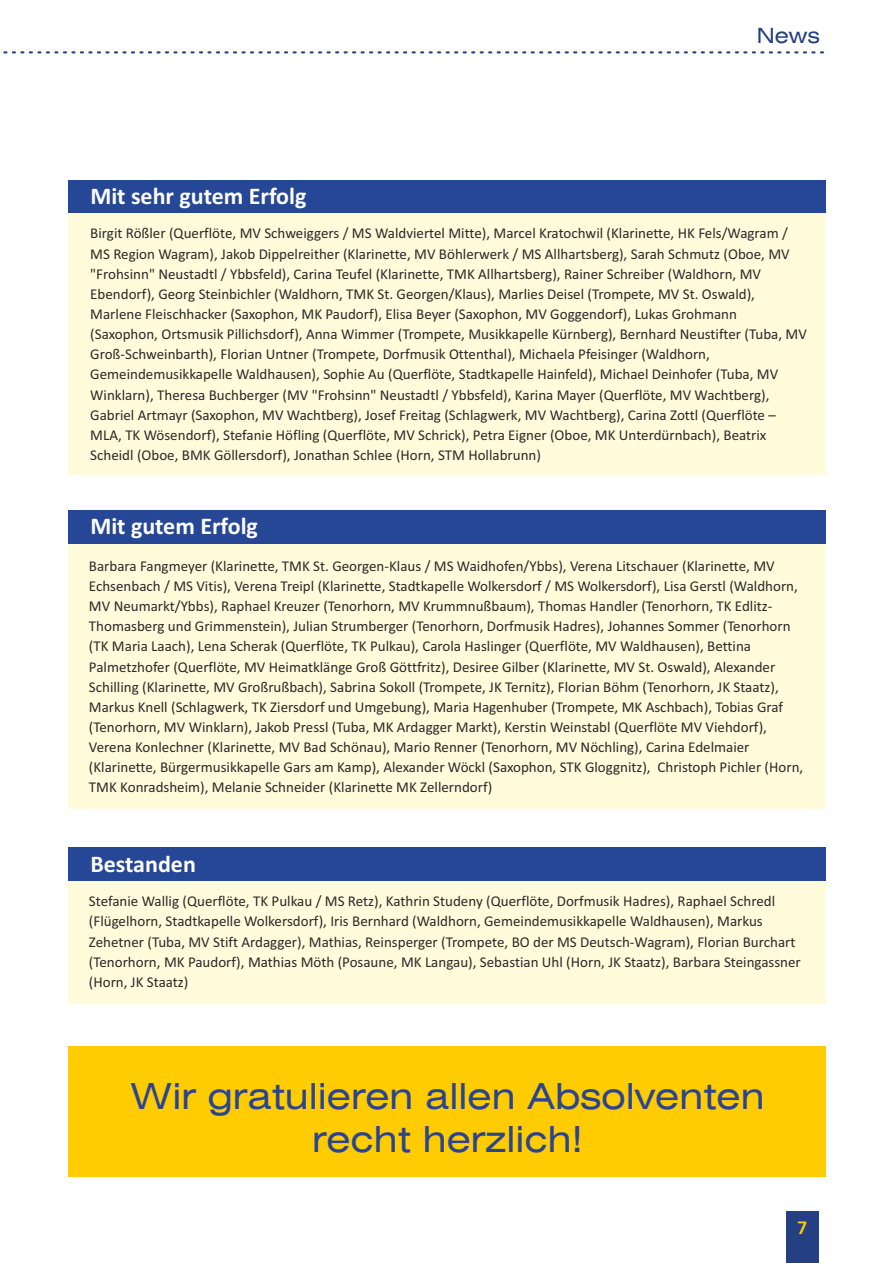
<style>
.page{position:relative;width:893px;height:1263px;background:#fff}
.page>*{position:absolute;margin:0;border:0;box-sizing:border-box;transform-origin:0 0}
.t1{font:expanded 36px/42.9px "Swiss 721 BT";color:#2a4493;text-align:center}
.t2{font:700 24px "Calibri";color:#fefefe}
.t3{font:expanded 21px "Swiss 721 BT";color:#244082}
.t4{font:18px "Humanist 777 BT Bold B";color:#fecc00}
.t5{font:15px/20.1px "Calibri";color:#2b2a29}
</style>
<div class="page">
<div style="left:68px;top:537px;width:757px;height:272px;background:#fffbdb"></div>
<div style="left:68px;top:875px;width:757px;height:128px;background:#fffbdb"></div>
<div style="left:68px;top:510px;width:757px;height:33px;background:#264796"></div>
<div style="left:68px;top:848px;width:757px;height:33px;background:#264796"></div>
<div style="left:68px;top:207px;width:757px;height:268px;background:#fffbdb"></div>
<div style="left:68px;top:180px;width:757px;height:33px;background:#264796"></div>
<div style="left:786px;top:1211px;width:33px;height:52px;background:#244082"></div>
<svg style="left:3px;top:51px;width:821px;height:2px"></svg>
<div style="left:68px;top:1046px;width:757px;height:131px;background:#fecc00"></div>
<h2 class="t2" style="left:90px;top:186px;width:218px">Mit sehr gutem Erfolg</h2>
<h3 class="t3" style="left:757px;top:27px;width:65px">News</h3>
<p class="t5" style="left:90px;top:225px;width:718px">Birgit Rößler (Querflöte, MV Schweiggers / MS Waldviertel Mitte), Marcel Kratochwil (Klarinette, HK Fels/Wagram / MS Region Wagram), Jakob Dippelreither (Klarinette, MV Böhlerwerk / MS Allhartsberg), Sarah Schmutz (Oboe, MV "Frohsinn" Neustadtl / Ybbsfeld), Carina Teufel (Klarinette, TMK Allhartsberg), Rainer Schreiber (Waldhorn, MV Ebendorf), Georg Steinbichler (Waldhorn, TMK St. Georgen/Klaus), Marlies Deisel (Trompete, MV St. Oswald), Marlene Fleischhacker (Saxophon, MK Paudorf), Elisa Beyer (Saxophon, MV Goggendorf), Lukas Grohmann (Saxophon, Ortsmusik Pillichsdorf), Anna Wimmer (Trompete, Musikkapelle Kürnberg), Bernhard Neustifter (Tuba, MV Groß-Schweinbarth), Florian Untner (Trompete, Dorfmusik Ottenthal), Michaela Pfeisinger (Waldhorn, Gemeindemusikkapelle Waldhausen), Sophie Au (Querflöte, Stadtkapelle Hainfeld), Michael Deinhofer (Tuba, MV Winklarn), Theresa Buchberger (MV "Frohsinn" Neustadtl / Ybbsfeld), Karina Mayer (Querflöte, MV Wachtberg), Gabriel Artmayr (Saxophon, MV Wachtberg), Josef Freitag (Schlagwerk, MV Wachtberg), Carina Zottl (Querflöte – MLA, TK Wösendorf), Stefanie Höfling (Querflöte, MV Schrick), Petra Eigner (Oboe, MK Unterdürnbach), Beatrix Scheidl (Oboe, BMK Göllersdorf), Jonathan Schlee (Horn, STM Hollabrunn)</p>
<h2 class="t2" style="left:90px;top:516px;width:169px">Mit gutem Erfolg</h2>
<p class="t5" style="left:89px;top:557px;width:716px">Barbara Fangmeyer (Klarinette, TMK St. Georgen-Klaus / MS Waidhofen/Ybbs), Verena Litschauer (Klarinette, MV Echsenbach / MS Vitis), Verena Treipl (Klarinette, Stadtkapelle Wolkersdorf / MS Wolkersdorf), Lisa Gerstl (Waldhorn, MV Neumarkt/Ybbs), Raphael Kreuzer (Tenorhorn, MV Krummnußbaum), Thomas Handler (Tenorhorn, TK Edlitz-Thomasberg und Grimmenstein), Julian Strumberger (Tenorhorn, Dorfmusik Hadres), Johannes Sommer (Tenorhorn (TK Maria Laach), Lena Scherak (Querflöte, TK Pulkau), Carola Haslinger (Querflöte, MV Waldhausen), Bettina Palmetzhofer (Querflöte, MV Heimatklänge Groß Göttfritz), Desiree Gilber (Klarinette, MV St. Oswald), Alexander Schilling (Klarinette, MV Großrußbach), Sabrina Sokoll (Trompete, JK Ternitz), Florian Böhm (Tenorhorn, JK Staatz), Markus Knell (Schlagwerk, TK Ziersdorf und Umgebung), Maria Hagenhuber (Trompete, MK Aschbach), Tobias Graf (Tenorhorn, MV Winklarn), Jakob Pressl (Tuba, MK Ardagger Markt), Kerstin Weinstabl (Querflöte MV Viehdorf), Verena Konlechner (Klarinette, MV Bad Schönau), Mario Renner (Tenorhorn, MV Nöchling), Carina Edelmaier (Klarinette, Bürgermusikkapelle Gars am Kamp), Alexander Wöckl (Saxophon, STK Gloggnitz), Christoph Pichler (Horn, TMK Konradsheim), Melanie Schneider (Klarinette MK Zellerndorf)</p>
<h2 class="t2" style="left:90px;top:854px;width:107px">Bestanden</h2>
<p class="t5" style="left:89px;top:892px;width:713px">Stefanie Wallig (Querflöte, TK Pulkau / MS Retz), Kathrin Studeny (Querflöte, Dorfmusik Hadres), Raphael Schredl (Flügelhorn, Stadtkapelle Wolkersdorf), Iris Bernhard (Waldhorn, Gemeindemusikkapelle Waldhausen), Markus Zehetner (Tuba, MV Stift Ardagger), Mathias, Reinsperger (Trompete, BO der MS Deutsch-Wagram), Florian Burchart (Tenorhorn, MK Paudorf), Mathias Möth (Posaune, MK Langau), Sebastian Uhl (Horn, JK Staatz), Barbara Steingassner (Horn, JK Staatz)</p>
<h1 class="t1" style="left:131px;top:1078px;width:635px">Wir gratulieren allen Absolventen recht herzlich!</h1>
<p class="t4" style="left:797px;top:1220px;width:12px">7</p>
</div>
